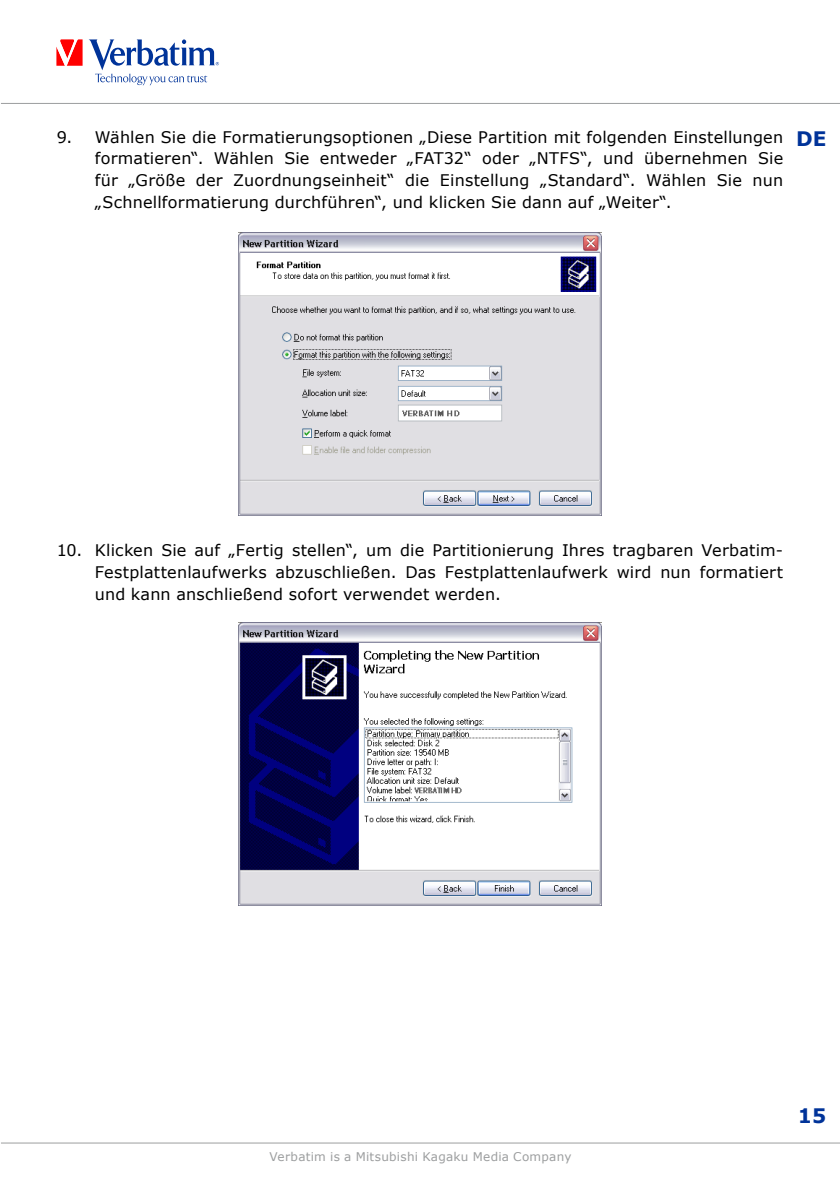
<style>
.page{position:relative;width:840px;height:1191px;background:#fff}
.page>*{position:absolute;margin:0;border:0;box-sizing:border-box;transform-origin:0 0}
.t1{font:700 20px "Verdana";color:#039}
.t2{font:16px/21.6px "Verdana";letter-spacing:.01em;color:#000;text-align:justify}
.t3{font:12px "Verdana";letter-spacing:.02em;color:#9c9e9f}
</style>
<div class="page">
<svg style="left:56px;top:39px;width:26px;height:27px"></svg>
<svg style="left:89px;top:39px;width:130px;height:46px"></svg>
<hr style="left:1px;top:1142px;width:838px;height:1px;background:#9c9e9f">
<hr style="left:1px;top:103px;width:838px;height:1px;background:#9c9e9f">
<img style="left:238px;top:232px;width:363px;height:283px">
<img style="left:238px;top:622px;width:363px;height:283px">
<p class="t2" style="left:95px;top:125px;width:689px;text-indent:-38px">9. Wählen Sie die Formatierungsoptionen „Diese Partition mit folgenden Einstellungen formatieren“. Wählen Sie entweder „FAT32“ oder „NTFS“, und übernehmen Sie für „Größe der Zuordnungseinheit“ die Einstellung „Standard“. Wählen Sie nun „Schnellformatierung durchführen“, und klicken Sie dann auf „Weiter“.</p>
<p class="t1" style="left:795px;top:126px;width:32px">DE</p>
<p class="t2" style="left:95px;top:539px;width:689px;text-indent:-38px">10. Klicken Sie auf „Fertig stellen“, um die Partitionierung Ihres tragbaren Verbatim-Festplattenlaufwerks abzuschließen. Das Festplattenlaufwerk wird nun formatiert und kann anschließend sofort verwendet werden.</p>
<p class="t3" style="left:269px;top:1148px;width:303px">Verbatim is a Mitsubishi Kagaku Media Company</p>
<p class="t1" style="left:797px;top:1103px;width:30px">15</p>
</div>
